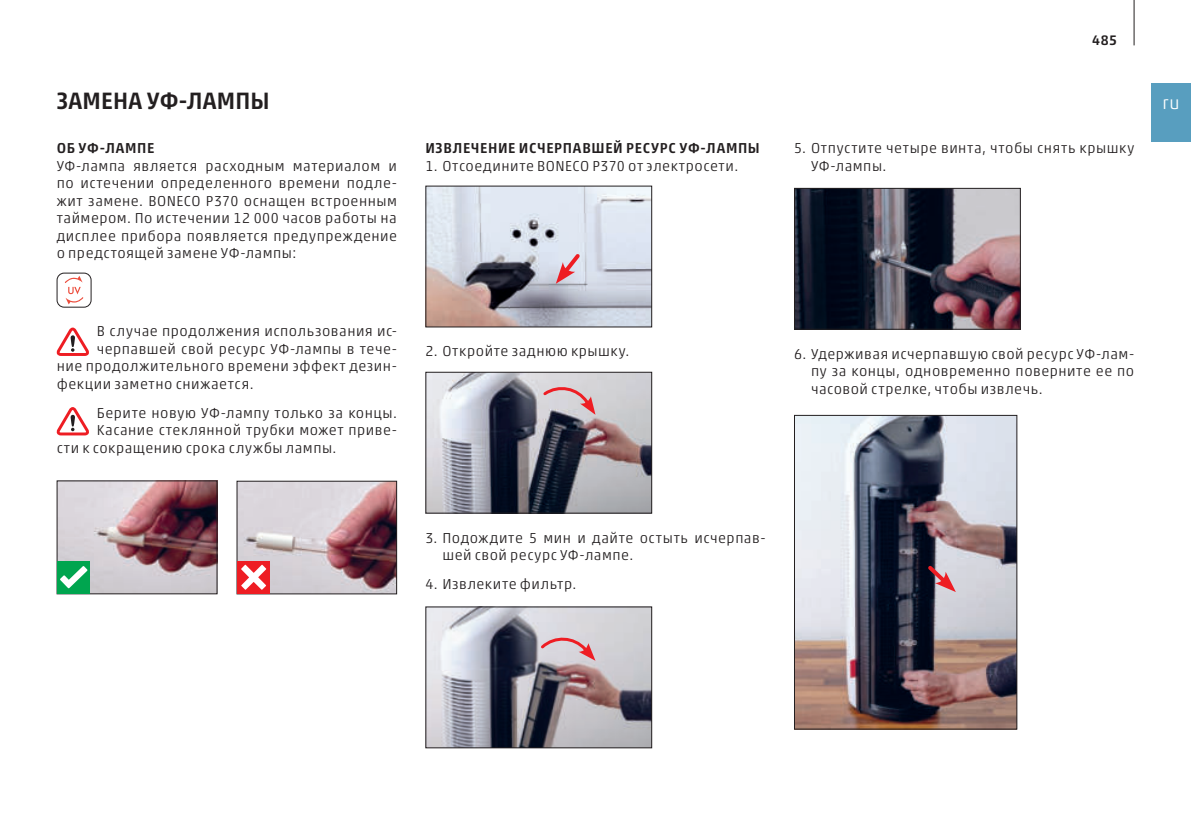
<style>
.page{position:relative;width:1191px;height:840px;background:#fff}
.page>*{position:absolute;margin:0;border:0;box-sizing:border-box;transform-origin:0 0}
.t1{font:500 24px "Akko W1 G";letter-spacing:.01em;color:#231f20}
.t2{font:300 18px "Akko W1 G";color:#fff}
.t3{font:300 14.6px/17.6px "Akko W1 G";letter-spacing:.035em;color:#231f20;text-align:justify}
.t4{font:500 14.6px "Akko W1 G";letter-spacing:.04em;color:#231f20}
.t5{font:500 14px "Akko W1 G";color:#231f20}
</style>
<div class="page">
<div style="left:1151px;top:83px;width:40px;height:59px;background:#589ebf"></div>
<hr style="left:1133px;top:0;width:1px;height:45px;background:#231f20">
<svg style="left:65px;top:276px;width:18px;height:28px"></svg>
<div style="left:57px;top:272px;width:34px;height:35px;border:1px solid #231f20;border-radius:7px"></div>
<svg style="left:57px;top:327px;width:32px;height:29px"></svg>
<svg style="left:57px;top:407px;width:32px;height:28px"></svg>
<img style="left:59px;top:482px;width:156px;height:110px">
<div style="left:57px;top:480px;width:160px;height:114px;border:1px solid #231f20"></div>
<div style="left:57px;top:560px;width:33px;height:33px;background:#00a54f"></div>
<svg style="left:60px;top:566px;width:27px;height:22px"></svg>
<img style="left:239px;top:482px;width:156px;height:110px">
<div style="left:237px;top:480px;width:160px;height:114px;border:1px solid #231f20"></div>
<div style="left:237px;top:560px;width:33px;height:33px;background:#ee1d23"></div>
<svg style="left:241px;top:564px;width:25px;height:25px"></svg>
<img style="left:427px;top:187px;width:223px;height:138px">
<svg style="left:556px;top:250px;width:27px;height:33px"></svg>
<img style="left:796px;top:190px;width:222px;height:137px">
<div style="left:794px;top:188px;width:226px;height:141px;border:1px solid #231f20"></div>
<img style="left:796px;top:416px;width:219px;height:311px">
<div style="left:794px;top:414px;width:223px;height:315px;border:1px solid #231f20"></div>
<svg style="left:924px;top:562px;width:32px;height:29px"></svg>
<img style="left:427px;top:608px;width:223px;height:138px">
<div style="left:425px;top:606px;width:227px;height:142px;border:1px solid #231f20"></div>
<svg style="left:538px;top:635px;width:57px;height:25px"></svg>
<img style="left:427px;top:373px;width:223px;height:138px">
<div style="left:425px;top:371px;width:227px;height:142px;border:1px solid #231f20"></div>
<svg style="left:541px;top:384px;width:54px;height:30px;background:#d6b6ba"></svg>
<p class="t5" style="left:1092px;top:32px;width:26px">485</p>
<h1 class="t1" style="left:57px;top:88px;width:214px">ЗАМЕНА УФ-ЛАМПЫ</h1>
<p class="t2" style="left:1162px;top:92px;width:19px">ru</p>
<p class="t4" style="left:57px;top:139px;width:99px">ОБ УФ-ЛАМПЕ</p>
<p class="t3" style="left:57px;top:157px;width:342px">УФ-лампа является расходным материалом и по истечении определенного времени подле&shy;жит замене. BONECO P370 оснащен встроенным таймером. По истечении 12 000 часов работы на дисплее прибора появляется предупреждение о предстоящей замене УФ-лампы:</p>
<p class="t4" style="left:425px;top:139px;width:336px">ИЗВЛЕЧЕНИЕ ИСЧЕРПАВШЕЙ РЕСУРС УФ-ЛАМПЫ</p>
<p class="t3" style="left:425px;top:157px;width:314px">1. Отсоедините BONECO P370 от электросети.</p>
<p class="t3" style="left:811px;top:139px;width:325px;text-indent:-17px">5. Отпустите четыре винта, чтобы снять крышку<br>УФ-лампы.</p>
<p class="t3" style="left:97px;top:322px;width:302px">В случае продолжения использования ис-</p>
<p class="t3" style="left:97px;top:340px;width:302px">черпавшей свой ресурс УФ-лампы в тече-</p>
<p class="t3" style="left:57px;top:357px;width:342px">ние продолжительного времени эффект дезин-</p>
<p class="t3" style="left:57px;top:375px;width:198px">фекции заметно снижается.</p>
<p class="t3" style="left:97px;top:405px;width:302px">Берите новую УФ-лампу только за концы.</p>
<p class="t3" style="left:97px;top:421px;width:302px">Касание стеклянной трубки может приве-</p>
<p class="t3" style="left:57px;top:439px;width:281px">сти к сокращению срока службы лампы.</p>
<p class="t3" style="left:425px;top:342px;width:206px">2. Откройте заднюю крышку.</p>
<p class="t3" style="left:811px;top:344px;width:325px;text-indent:-17px">6. Удерживая исчерпавшую свой ресурс УФ-лам&shy;пу за концы, одновременно поверните ее по часовой стрелке, чтобы извлечь.</p>
<p class="t3" style="left:442px;top:528px;width:325px;text-indent:-17px">3. Подождите 5 мин и дайте остыть исчерпав&shy;шей свой ресурс УФ-лампе.</p>
<p class="t3" style="left:425px;top:574px;width:153px">4. Извлеките фильтр.</p>
</div>
